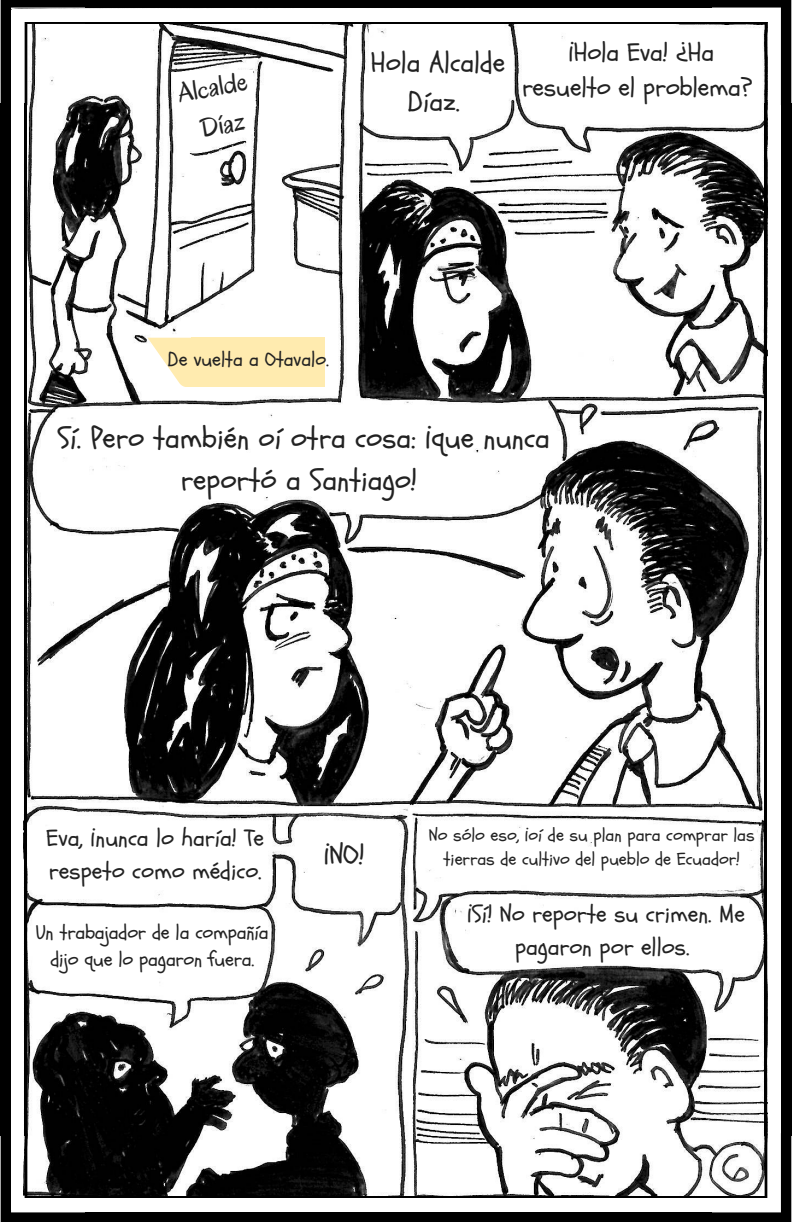
<style>
.page{position:relative;width:792px;height:1222px;background:#fff}
.page>*{position:absolute;margin:0;border:0;box-sizing:border-box;transform-origin:0 0}
.t1{font:30.2px/42px "Schoolbell";color:#222;text-align:center}
.t2{font:28.2px/39px "Schoolbell";color:#222;text-align:center}
.t3{font:28.2px/39px "Oregano";color:#222;text-align:center}
.t4{font:26.2px/34.4px "Schoolbell";letter-spacing:-.005em;color:#222;text-align:center}
.t5{font:24.2px/33px "Schoolbell";color:#222}
.t6{font:20.2px/27px "Schoolbell";letter-spacing:-.01em;color:#222;text-align:center}
.t7{font:18.2px/24px "Schoolbell";color:#222;text-align:center}
</style>
<div class="page">
<img style="left:23px;top:0;width:769px;height:1212px">
<svg style="left:1px;top:0;width:86px;height:105px"></svg>
<div style="left:1px;top:103px;width:10px;height:1032px;background:#000"></div>
<hr style="left:25px;top:103px;width:2px;height:1032px;background:#000">
<svg style="left:1px;top:1133px;width:86px;height:89px"></svg>
<div style="left:85px;top:1212px;width:626px;height:10px;background:#000"></div>
<hr style="left:85px;top:1196px;width:626px;height:3px;background:#000">
<svg style="left:709px;top:1133px;width:82px;height:89px"></svg>
<div style="left:781px;top:103px;width:10px;height:1032px;background:#000"></div>
<hr style="left:765px;top:103px;width:2px;height:1032px;background:#000">
<svg style="left:709px;top:0;width:82px;height:105px"></svg>
<div style="left:85px;top:0;width:626px;height:8px;background:#000"></div>
<hr style="left:85px;top:21px;width:626px;height:3px;background:#000">
<div style="left:12px;top:9px;width:762px;height:13px;background:#fff"></div>
<div style="left:11px;top:10px;width:11px;height:1200px;background:#fff"></div>
<div style="left:768px;top:10px;width:12px;height:1200px;background:#fff"></div>
<div style="left:12px;top:1198px;width:762px;height:14px;background:#fff"></div>
<div style="left:191px;top:338px;width:116px;height:48px;background:#ffebaf"></div>
<div style="left:306px;top:338px;width:19px;height:48px;background:#ffebaf"></div>
<svg style="left:148px;top:338px;width:43px;height:48px"></svg>
<svg style="left:172px;top:68px;width:67px;height:67px"></svg>
<div style="left:190px;top:70px;width:63px;height:63px;background:#fff"></div>
<p class="t3" style="left:174px;top:74px;width:72px;rotate:-11deg">Alcalde<br>Díaz</p>
<p class="t2" style="left:371px;top:43px;width:136px">Hola Alcalde<br>Díaz.</p>
<p class="t4" style="left:522px;top:36px;width:232px">¡Hola Eva! ¿Ha resuelto el problema?</p>
<p class="t6" style="left:168px;top:346px;width:163px">De vuelta a Otavalo.</p>
<p class="t1" style="left:58px;top:418px;width:494px">Sí. Pero también oí otra cosa: ¡que nunca reportó a Santiago!</p>
<p class="t5" style="left:46px;top:821px;width:219px">Eva, ¡nunca lo haría! Te respeto como médico.</p>
<p class="t6" style="left:36px;top:919px;width:234px">Un trabajador de la compañía dijo que lo pagaron fuera.</p>
<p class="t2" style="left:324px;top:835px;width:43px">¡NO!</p>
<p class="t7" style="left:429px;top:823px;width:327px">No sólo eso, ¡oí de su plan para comprar las tierras de cultivo del pueblo de Ecuador!</p>
<p class="t5" style="left:467px;top:898px;width:279px;text-align:center">¡Sí! No reporte su crimen. Me pagaron por ellos.</p>
</div>
